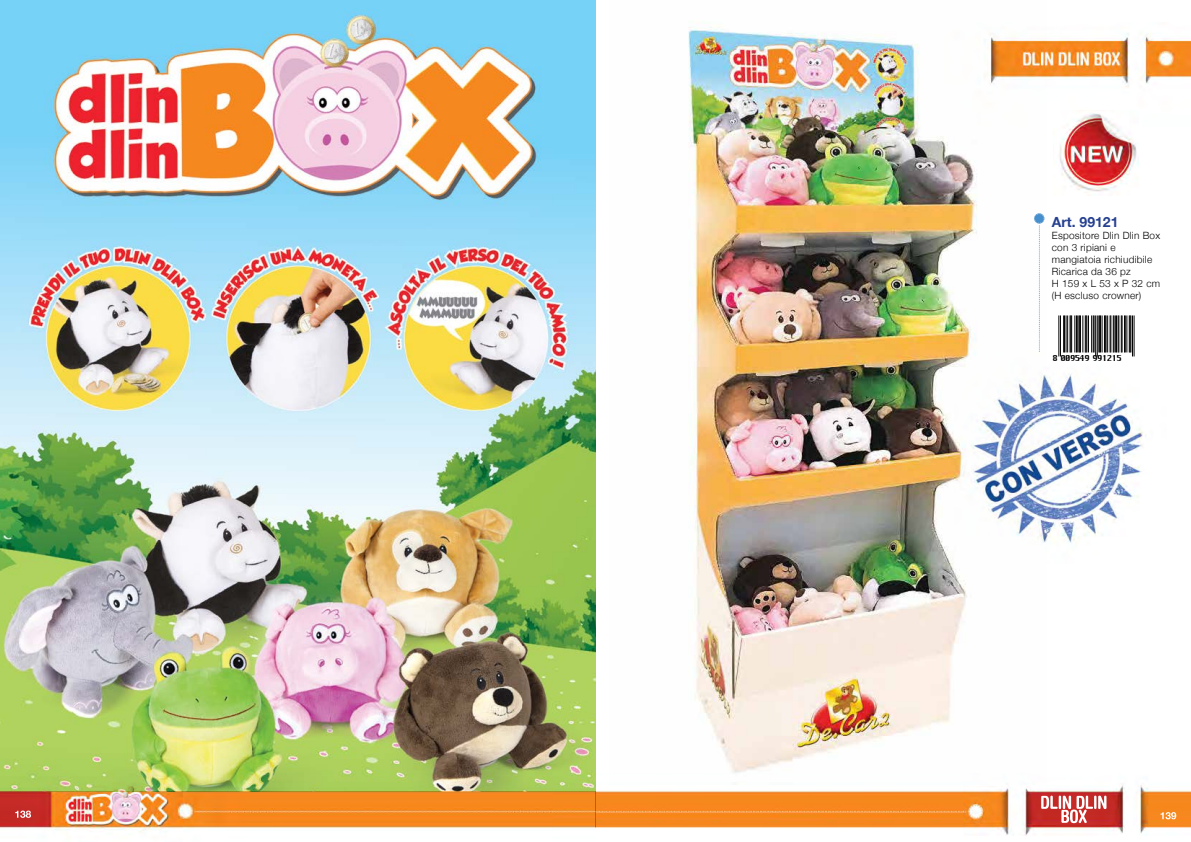
<style>
.page{position:relative;width:1191px;height:842px;background:#fff}
.page>*{position:absolute;margin:0;border:0;box-sizing:border-box;transform-origin:0 0}
.t1{font:700 condensed 18px "Helvetica Rounded";letter-spacing:-.025em;color:#fff}
.t2{font:700 14px "Helvetica Neue";color:#25408f}
.t3{font:300 10px/12px "Helvetica Neue";letter-spacing:.025em;color:#000}
.t4{font:700 10px "Helvetica Neue";color:#fff}
.t5{font:8px "Chicago";letter-spacing:-.065em;color:#000}
</style>
<div class="page">
<img style="left:0;top:0;width:595px;height:774px">
<img style="left:1046px;top:33px;width:145px;height:55px">
<img style="left:595px;top:774px;width:596px;height:62px">
<img style="left:0;top:774px;width:595px;height:58px">
<img style="left:609px;top:27px;width:437px;height:758px">
<svg style="left:1058px;top:315px;width:77px;height:36px"></svg>
<hr style="left:1058px;top:316px;width:1px;height:40px;background:#000">
<hr style="left:1060px;top:316px;width:1px;height:40px;background:#000">
<hr style="left:1063px;top:316px;width:1px;height:36px;background:#000">
<hr style="left:1064px;top:316px;width:1px;height:36px;background:#000">
<hr style="left:1065px;top:316px;width:1px;height:36px;background:#000">
<hr style="left:1067px;top:316px;width:1px;height:36px;background:#000">
<hr style="left:1069px;top:316px;width:1px;height:36px;background:#000">
<hr style="left:1070px;top:316px;width:1px;height:36px;background:#000">
<hr style="left:1071px;top:316px;width:1px;height:36px;background:#000">
<hr style="left:1074px;top:316px;width:1px;height:36px;background:#000">
<hr style="left:1076px;top:316px;width:1px;height:36px;background:#000">
<hr style="left:1078px;top:316px;width:1px;height:36px;background:#000">
<hr style="left:1079px;top:316px;width:1px;height:36px;background:#000">
<hr style="left:1080px;top:316px;width:1px;height:36px;background:#000">
<hr style="left:1082px;top:316px;width:1px;height:36px;background:#000">
<hr style="left:1084px;top:316px;width:1px;height:36px;background:#000">
<hr style="left:1085px;top:316px;width:1px;height:36px;background:#000">
<hr style="left:1086px;top:316px;width:1px;height:36px;background:#000">
<hr style="left:1088px;top:316px;width:1px;height:36px;background:#000">
<hr style="left:1091px;top:316px;width:1px;height:36px;background:#000">
<hr style="left:1092px;top:316px;width:1px;height:36px;background:#000">
<hr style="left:1093px;top:316px;width:1px;height:36px;background:#000">
<hr style="left:1095px;top:316px;width:1px;height:40px;background:#000">
<hr style="left:1096px;top:316px;width:1px;height:40px;background:#000">
<hr style="left:1098px;top:316px;width:1px;height:36px;background:#000">
<hr style="left:1099px;top:316px;width:1px;height:36px;background:#000">
<hr style="left:1100px;top:316px;width:1px;height:36px;background:#000">
<hr style="left:1101px;top:316px;width:1px;height:36px;background:#000">
<hr style="left:1104px;top:316px;width:1px;height:36px;background:#000">
<hr style="left:1105px;top:316px;width:1px;height:36px;background:#000">
<hr style="left:1107px;top:316px;width:1px;height:36px;background:#000">
<hr style="left:1109px;top:316px;width:1px;height:36px;background:#000">
<hr style="left:1110px;top:316px;width:1px;height:36px;background:#000">
<hr style="left:1112px;top:316px;width:1px;height:36px;background:#000">
<hr style="left:1113px;top:316px;width:1px;height:36px;background:#000">
<hr style="left:1115px;top:316px;width:1px;height:36px;background:#000">
<hr style="left:1116px;top:316px;width:1px;height:36px;background:#000">
<hr style="left:1117px;top:316px;width:1px;height:36px;background:#000">
<hr style="left:1118px;top:316px;width:1px;height:36px;background:#000">
<hr style="left:1120px;top:316px;width:1px;height:36px;background:#000">
<hr style="left:1121px;top:316px;width:1px;height:36px;background:#000">
<hr style="left:1124px;top:316px;width:1px;height:36px;background:#000">
<hr style="left:1126px;top:316px;width:1px;height:36px;background:#000">
<hr style="left:1128px;top:316px;width:1px;height:36px;background:#000">
<hr style="left:1129px;top:316px;width:1px;height:36px;background:#000">
<hr style="left:1130px;top:316px;width:1px;height:36px;background:#000">
<hr style="left:1132px;top:316px;width:1px;height:40px;background:#000">
<hr style="left:1133px;top:316px;width:1px;height:40px;background:#000">
<svg style="left:1034px;top:214px;width:10px;height:137px"></svg>
<img style="left:1059px;top:113px;width:79px;height:79px">
<img style="left:954px;top:351px;width:192px;height:212px">
<h2 class="t2" style="left:1051px;top:211px;width:68px">Art. 99121</h2>
<p class="t3" style="left:1051px;top:229px;width:110px">Espositore Dlin Dlin Box con 3 ripiani e mangiatoia richiudibile<br>Ricarica da 36 pz<br>H 159 x L 53 x P 32 cm (H escluso crowner)</p>
<p class="t5" style="left:1052px;top:352px;width:71px">8 009549 991215</p>
<h1 class="t1" style="left:1040px;top:791px;width:69px">DLIN DLIN</h1>
<p class="t4" style="left:14px;top:806px;width:18px">138</p>
<h1 class="t1" style="left:1060px;top:805px;width:28px">BOX</h1>
<p class="t4" style="left:1159px;top:808px;width:18px">139</p>
</div>
